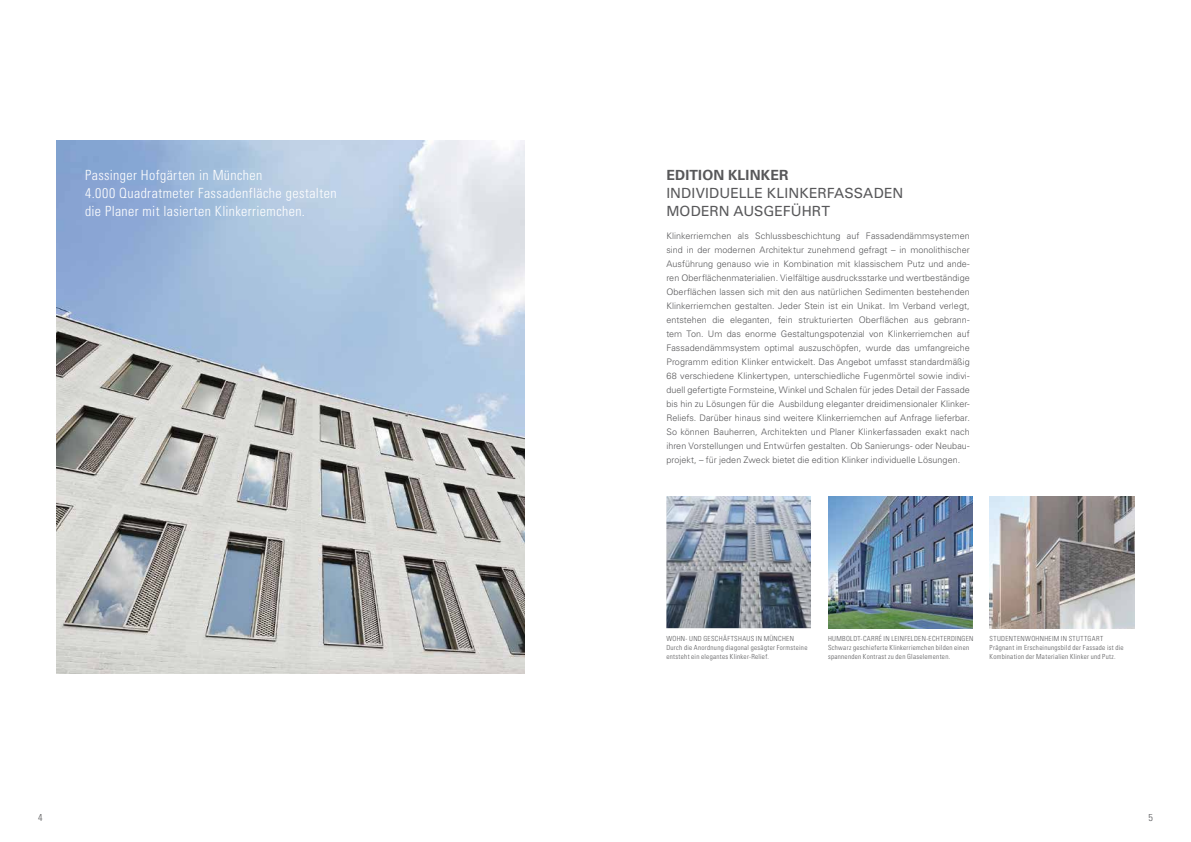
<style>
.page{position:relative;width:1191px;height:842px;background:#fff}
.page>*{position:absolute;margin:0;border:0;box-sizing:border-box;transform-origin:0 0}
.t1{font:300 condensed 14px/18px "Univers LT Std";letter-spacing:.025em;color:#fff}
.t2{font:14px/18px "Univers LT Std";letter-spacing:.005em;color:#58585a}
.t3{font:700 14px "Univers LT Std";letter-spacing:.015em;color:#58585a}
.t4{font:300 condensed 10px "Univers LT Std";color:#58585a}
.t5{font:300 9px/14px "Univers LT Std";letter-spacing:.005em;color:#58585a;text-align:justify}
.t6{font:300 condensed 7px/9px "Univers LT Std";letter-spacing:.04em;color:#58585a}
</style>
<div class="page">
<img style="left:989px;top:496px;width:145px;height:132px">
<img style="left:666px;top:496px;width:145px;height:132px">
<img style="left:828px;top:496px;width:144px;height:132px">
<img style="left:57px;top:140px;width:467px;height:533px">
<h1 class="t1" style="left:85px;top:166px;width:253px">Passinger Hofgärten in München<br>4.000 Quadratmeter Fassadenfläche gestalten die Planer mit lasierten Klinkerriemchen.</h1>
<h1 class="t3" style="left:666px;top:167px;width:124px">EDITION KLINKER</h1>
<h1 class="t2" style="left:666px;top:184px;width:238px">INDIVIDUELLE KLINKERFASSADEN<br>MODERN AUSGEFÜHRT</h1>
<p class="t5" style="left:666px;top:229px;width:305px">Klinkerriemchen als Schlussbeschichtung auf Fassadendämmsystemen sind in der modernen Architektur zunehmend gefragt – in monolithischer Ausführung genauso wie in Kombination mit klassischem Putz und ande&shy;ren Oberflächenmaterialien. Vielfältige ausdrucksstarke und wertbeständige Oberflächen lassen sich mit den aus natürlichen Sedimenten bestehenden Klinkerriemchen gestalten. Jeder Stein ist ein Unikat. Im Verband verlegt, entstehen die eleganten, fein strukturierten Oberflächen aus gebrann&shy;tem Ton. Um das enorme Gestaltungspotenzial von Klinkerriemchen auf Fassadendämmsystem optimal auszuschöpfen, wurde das umfangreiche Programm edition Klinker entwickelt. Das Angebot umfasst standardmäßig 68 verschiedene Klinkertypen, unterschiedliche Fugenmörtel sowie indivi&shy;duell gefertigte Formsteine, Winkel und Schalen für jedes Detail der Fassade bis hin zu Lösungen für die Ausbildung eleganter dreidimensionaler Klinker-Reliefs. Darüber hinaus sind weitere Klinkerriemchen auf Anfrage lieferbar.<br>So können Bauherren, Architekten und Planer Klinkerfassaden exakt nach ihren Vorstellungen und Entwürfen gestalten. Ob Sanierungs- oder Neubau&shy;projekt, – für jeden Zweck bietet die edition Klinker individuelle Lösungen.</p>
<p class="t6" style="left:666px;top:634px;width:142px">WOHN- UND GESCHÄFTSHAUS IN MÜNCHEN<br>Durch die Anordnung diagonal gesägter Formsteine entsteht ein elegantes Klinker-Relief.</p>
<p class="t6" style="left:828px;top:634px;width:147px">HUMBOLDT-CARRÉ IN LEINFELDEN-ECHTERDINGEN<br>Schwarz geschieferte Klinkerriemchen bilden einen spannenden Kontrast zu den Glaselementen.</p>
<p class="t6" style="left:989px;top:634px;width:135px">STUDENTENWOHNHEIM IN STUTTGART<br>Prägnant im Erscheinungsbild der Fassade ist die<br>Kombination der Materialien Klinker und Putz.</p>
<p class="t4" style="left:38px;top:812px;width:6px">4</p>
<p class="t4" style="left:1148px;top:812px;width:6px">5</p>
</div>
